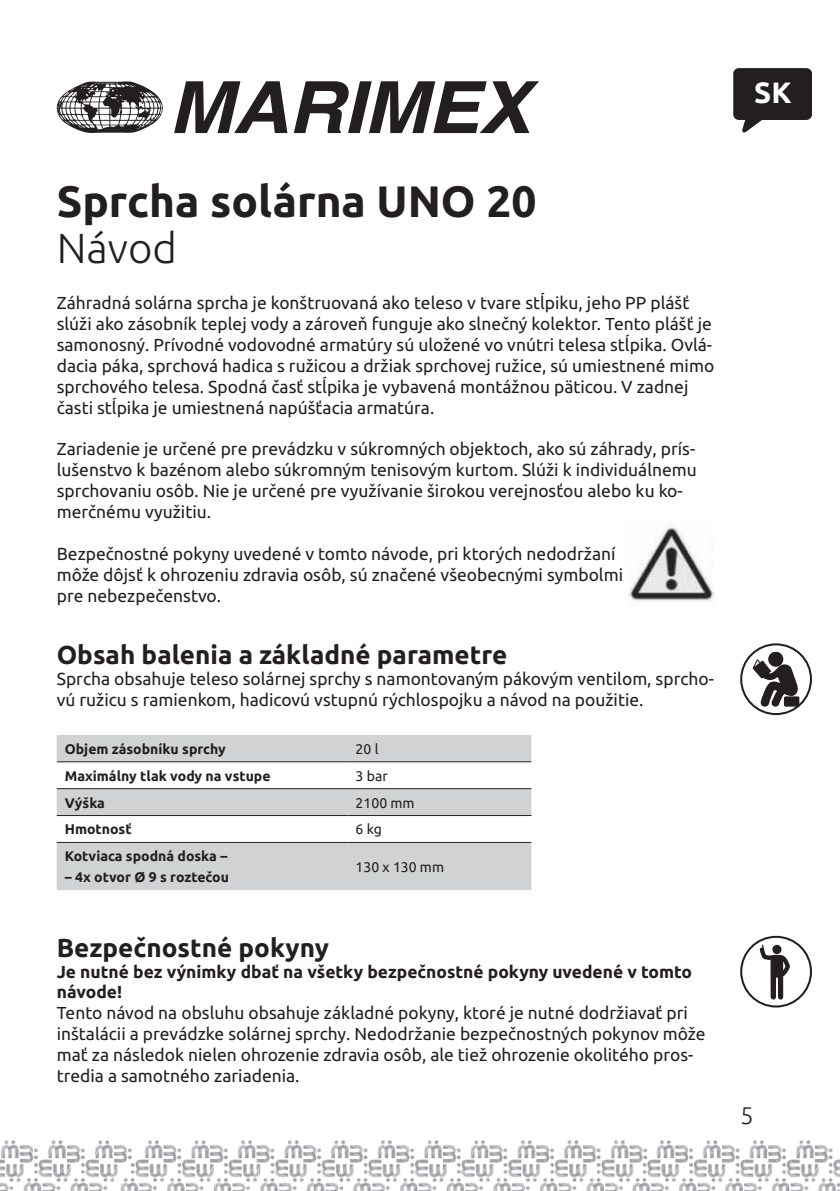
<style>
.page{position:relative;width:840px;height:1191px;background:#fff}
.page>*{position:absolute;margin:0;border:0;box-sizing:border-box;transform-origin:0 0}
.t1{font:700 44px "Ubuntu";color:#231f20}
.t2{font:300 42px "Ubuntu";color:#231f20}
.t3{font:700 29.4px "Ubuntu";color:#fff}
.t4{font:700 26px "Ubuntu";color:#231f20}
.t5{font:300 24px "Ubuntu";color:#231f20}
.t6{font:17.4px/20.8px "Ubuntu";color:#231f20}
.t7{font:700 17.4px/20.8px "Ubuntu";color:#231f20}
.t8{font:700 14px "Ubuntu";color:#231f20}
.t9{font:14px "Ubuntu";color:#231f20}
</style>
<div class="page">
<img style="left:159px;top:1140px;width:431px;height:51px">
<img style="left:0;top:1140px;width:159px;height:51px">
<img style="left:590px;top:1140px;width:249px;height:51px">
<svg style="left:174px;top:81px;width:113px;height:52px"></svg>
<svg style="left:293px;top:81px;width:246px;height:52px"></svg>
<svg style="left:57px;top:81px;width:106px;height:52px"></svg>
<svg style="left:57px;top:735px;width:474px;height:155px;fill:#d1d2d4"></svg>
<hr style="left:57px;top:761px;width:290px;height:1px;background:#231f20">
<hr style="left:347px;top:761px;width:184px;height:1px;background:#231f20">
<hr style="left:57px;top:788px;width:290px;height:1px;background:#231f20">
<hr style="left:347px;top:788px;width:184px;height:1px;background:#231f20">
<hr style="left:57px;top:815px;width:290px;height:1px;background:#231f20">
<hr style="left:347px;top:815px;width:184px;height:1px;background:#231f20">
<hr style="left:57px;top:842px;width:290px;height:1px;background:#231f20">
<hr style="left:347px;top:842px;width:184px;height:1px;background:#231f20">
<img style="left:628px;top:522px;width:86px;height:79px">
<svg style="left:767px;top:651px;width:15px;height:16px"></svg>
<div style="left:783px;top:696px;width:16px;height:11px;background:#231f20;border-radius:2px"></div>
<svg style="left:752px;top:659px;width:45px;height:47px"></svg>
<div style="left:739px;top:643px;width:72px;height:72px;border:2px solid #231f20;border-radius:50%"></div>
<svg style="left:759px;top:944px;width:30px;height:55px"></svg>
<div style="left:739px;top:935px;width:72px;height:72px;border:2px solid #231f20;border-radius:50%"></div>
<svg style="left:733px;top:68px;width:79px;height:65px"></svg>
<h3 class="t3" style="left:753px;top:75px;width:39px">SK</h3>
<h1 class="t1" style="left:57px;top:175px;width:481px">Sprcha solárna UNO 20</h1>
<h2 class="t2" style="left:57px;top:223px;width:122px">Návod</h2>
<p class="t6" style="left:57px;top:292px;width:658px">Záhradná solárna sprcha je konštruovaná ako teleso v tvare stĺpiku, jeho PP plášť slúži ako zásobník teplej vody a zároveň funguje ako slnečný kolektor. Tento plášť je samonosný. Prívodné vodovodné armatúry sú uložené vo vnútri telesa stĺpika. Ovlá&shy;dacia páka, sprchová hadica s ružicou a držiak sprchovej ružice, sú umiestnené mimo sprchového telesa. Spodná časť stĺpika je vybavená montážnou päticou. V zadnej časti stĺpika je umiestnená napúšťacia armatúra.</p>
<p class="t6" style="left:57px;top:438px;width:641px">Zariadenie je určené pre prevádzku v súkromných objektoch, ako sú záhrady, prís&shy;lušenstvo k bazénom alebo súkromným tenisovým kurtom. Slúži k individuálnemu sprchovaniu osôb. Nie je určené pre využívanie širokou verejnosťou alebo ku ko&shy;merčnému využitiu.</p>
<p class="t6" style="left:57px;top:542px;width:567px">Bezpečnostné pokyny uvedené v tomto návode, pri ktorých nedodržaní môže dôjsť k ohrozeniu zdravia osôb, sú značené všeobecnými symbolmi pre nebezpečenstvo.</p>
<h3 class="t4" style="left:57px;top:639px;width:452px">Obsah balenia a základné parametre</h3>
<p class="t6" style="left:57px;top:668px;width:658px">Sprcha obsahuje teleso solárnej sprchy s namontovaným pákovým ventilom, sprcho&shy;vú ružicu s ramienkom, hadicovú vstupnú rýchlospojku a návod na použitie.</p>
<p class="t8" style="left:65px;top:740px;width:162px">Objem zásobníku sprchy</p>
<p class="t9" style="left:355px;top:740px;width:24px">20 l</p>
<p class="t8" style="left:65px;top:767px;width:207px">Maximálny tlak vody na vstupe</p>
<p class="t9" style="left:355px;top:767px;width:34px">3 bar</p>
<p class="t8" style="left:65px;top:794px;width:42px">Výška</p>
<p class="t9" style="left:355px;top:794px;width:60px">2100 mm</p>
<p class="t8" style="left:65px;top:821px;width:68px">Hmotnosť</p>
<p class="t9" style="left:355px;top:821px;width:28px">6 kg</p>
<p class="t8" style="left:65px;top:848px;width:164px">Kotviaca spodná doska –</p>
<p class="t8" style="left:65px;top:868px;width:166px">– 4x otvor Ø 9 s roztečou</p>
<p class="t9" style="left:355px;top:858px;width:90px">130 x 130 mm</p>
<h3 class="t4" style="left:57px;top:931px;width:273px">Bezpečnostné pokyny</h3>
<p class="t7" style="left:57px;top:960px;width:636px">Je nutné bez výnimky dbať na všetky bezpečnostné pokyny uvedené v tomto návode!</p>
<p class="t6" style="left:57px;top:1002px;width:649px">Tento návod na obsluhu obsahuje základné pokyny, ktoré je nutné dodržiavať pri inštalácii a prevádzke solárnej sprchy. Nedodržanie bezpečnostných pokynov môže mať za následok nielen ohrozenie zdravia osôb, ale tiež ohrozenie okolitého pros&shy;tredia a samotného zariadenia.</p>
<h3 class="t5" style="left:739px;top:1101px;width:15px">5</h3>
</div>
